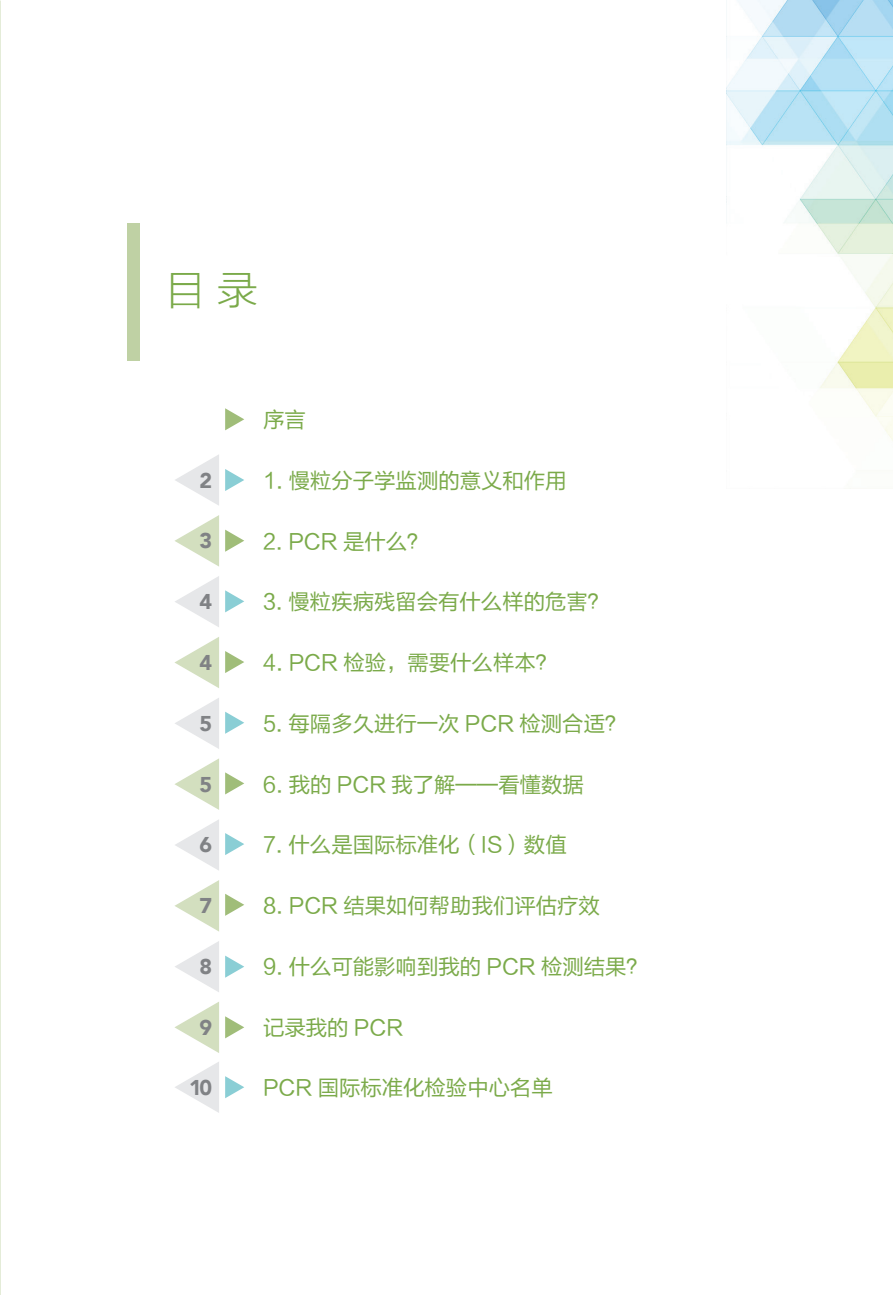
<style>
.page{position:relative;width:893px;height:1295px;background:#fff}
.page>*{position:absolute;margin:0;border:0;box-sizing:border-box;transform-origin:0 0}
.正文{font:40.5px "FZLTXHK GBK1 0";color:#7baa4a}
.正文-2{font:21.38px "FZLTHK GBK1 0";color:#7baa4a}
.正文-3{font:900 21.38px "Avenir";color:#808285}
</style>
<div class="page">
<img style="left:727px;top:0;width:166px;height:441px">
<div style="left:128px;top:223px;width:12px;height:137px;background:#bfd1a4"></div>
<svg style="left:175px;top:454px;width:44px;height:52px"></svg>
<svg style="left:175px;top:576px;width:44px;height:51px"></svg>
<svg style="left:175px;top:698px;width:44px;height:51px"></svg>
<svg style="left:175px;top:819px;width:44px;height:52px"></svg>
<svg style="left:175px;top:515px;width:44px;height:52px"></svg>
<svg style="left:174px;top:637px;width:45px;height:51px"></svg>
<svg style="left:174px;top:758px;width:45px;height:52px"></svg>
<svg style="left:174px;top:880px;width:45px;height:51px"></svg>
<svg style="left:174px;top:1002px;width:45px;height:51px"></svg>
<svg style="left:175px;top:941px;width:44px;height:51px"></svg>
<svg style="left:175px;top:1062px;width:44px;height:51px"></svg>
<svg style="left:225px;top:408px;width:19px;height:22px"></svg>
<svg style="left:225px;top:651px;width:19px;height:22px"></svg>
<svg style="left:225px;top:530px;width:19px;height:22px"></svg>
<svg style="left:225px;top:772px;width:19px;height:22px"></svg>
<svg style="left:225px;top:894px;width:19px;height:22px"></svg>
<svg style="left:225px;top:1016px;width:19px;height:22px"></svg>
<svg style="left:225px;top:469px;width:19px;height:22px"></svg>
<svg style="left:225px;top:712px;width:19px;height:22px"></svg>
<svg style="left:225px;top:833px;width:19px;height:22px"></svg>
<svg style="left:225px;top:955px;width:19px;height:23px"></svg>
<svg style="left:225px;top:1076px;width:19px;height:22px"></svg>
<svg style="left:225px;top:590px;width:19px;height:22px"></svg>
<p class="正文" style="left:165px;top:267px;width:94px">目 录</p>
<p class="正文-2" style="left:263px;top:408px;width:44px">序言</p>
<p class="正文-3" style="left:199px;top:462px;width:14px">2</p>
<p class="正文-2" style="left:263px;top:469px;width:305px">1. 慢粒分子学监测的意义和作用</p>
<p class="正文-3" style="left:199px;top:523px;width:14px">3</p>
<p class="正文-2" style="left:263px;top:529px;width:167px">2. PCR 是什么？</p>
<p class="正文-3" style="left:199px;top:583px;width:14px">4</p>
<p class="正文-2" style="left:263px;top:590px;width:348px">3. 慢粒疾病残留会有什么样的危害？</p>
<p class="正文-3" style="left:199px;top:644px;width:14px">4</p>
<p class="正文-3" style="left:199px;top:705px;width:14px">5</p>
<p class="正文-2" style="left:263px;top:651px;width:295px">4. PCR 检验，需要什么样本？</p>
<p class="正文-2" style="left:263px;top:712px;width:365px">5. 每隔多久进行一次 PCR 检测合适？</p>
<p class="正文-3" style="left:199px;top:766px;width:14px">5</p>
<p class="正文-3" style="left:199px;top:826px;width:14px">6</p>
<p class="正文-3" style="left:199px;top:887px;width:14px">7</p>
<p class="正文-2" style="left:263px;top:772px;width:322px">6. 我的 PCR 我了解——看懂数据</p>
<p class="正文-2" style="left:263px;top:833px;width:305px">7. 什么是国际标准化（IS）数值</p>
<p class="正文-2" style="left:263px;top:894px;width:338px">8. PCR 结果如何帮助我们评估疗效</p>
<p class="正文-3" style="left:199px;top:948px;width:14px">8</p>
<p class="正文-2" style="left:263px;top:955px;width:386px">9. 什么可能影响到我的 PCR 检测结果？</p>
<p class="正文-3" style="left:199px;top:1009px;width:14px">9</p>
<p class="正文-2" style="left:263px;top:1015px;width:142px">记录我的 PCR</p>
<p class="正文-3" style="left:189px;top:1069px;width:25px">10</p>
<p class="正文-2" style="left:263px;top:1076px;width:291px">PCR 国际标准化检验中心名单</p>
</div>
